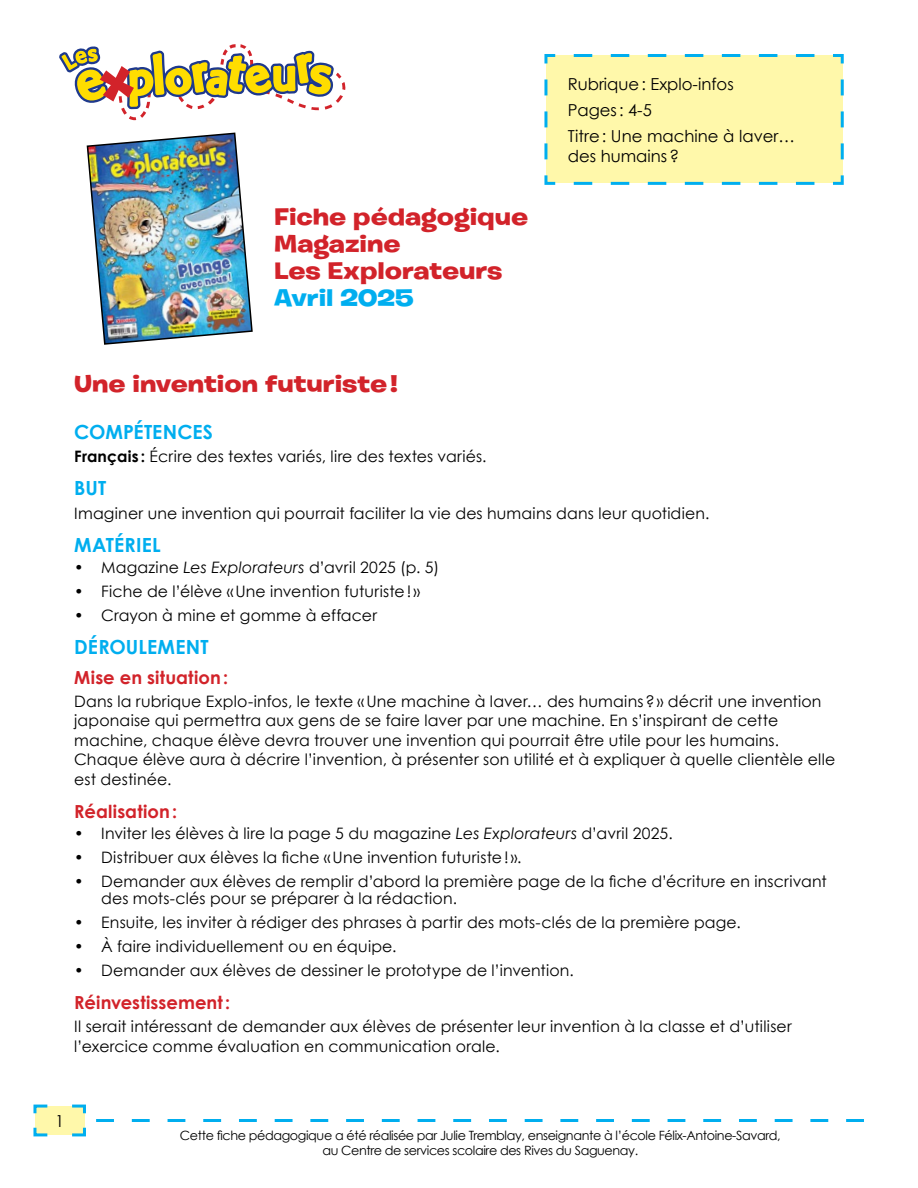
<style>
.page{position:relative;width:918px;height:1188px;background:#fff}
.page>*{position:absolute;margin:0;border:0;box-sizing:border-box;transform-origin:0 0}
.t1{font:700 24px/27px "Burbank Big Wide";color:#d2232a}
.t2{font:700 24px "Burbank Big Wide";color:#00aeef}
.t3{font:700 19.5px "Century Gothic";letter-spacing:.005em;color:#00aeef}
.t4{font:700 18px "Century Gothic";letter-spacing:.005em;color:#d2232a}
.t5{font:16.5px/26.2px "Century Gothic";color:#000}
.t6{font:15.75px/19.5px "Century Gothic";letter-spacing:.01em;color:#000}
.t7{font:12.75px/15px "Century Gothic";letter-spacing:-.03em;color:#000;text-align:center}
.s1{font-weight:700}
.s2{font-style:italic}
</style>
<div class="page">
<img style="left:59px;top:44px;width:287px;height:301px">
<svg style="left:33px;top:1104px;width:53px;height:33px;background:#dceebc"></svg>
<svg style="left:96px;top:1119px;width:768px;height:3px"></svg>
<div style="left:544px;top:54px;width:300px;height:131px;background:#fff8aa"></div>
<h1 class="t1" style="left:274px;top:204px;width:256px">Fiche pédagogique<br>Magazine<br>Les Explorateurs</h1>
<h1 class="t2" style="left:274px;top:283px;width:141px">Avril 2025</h1>
<p class="t5" style="left:568px;top:70px;width:229px">Rubrique: Explo-infos<br>Pages: 4-5<br>Titre: Une machine à laver…</p>
<p class="t5" style="left:568px;top:142px;width:113px">des humains?</p>
<h1 class="t1" style="left:74px;top:371px;width:325px">Une invention futuriste!</h1>
<p class="t3" style="left:74px;top:420px;width:140px">COMPÉTENCES</p>
<p class="t6" style="left:74px;top:447px;width:414px"><span class="s1">Français :</span> Écrire des textes variés, lire des textes variés.</p>
<p class="t3" style="left:74px;top:476px;width:34px">BUT</p>
<p class="t6" style="left:74px;top:503px;width:637px">Imaginer une invention qui pourrait faciliter la vie des humains dans leur quotidien.</p>
<p class="t3" style="left:74px;top:532px;width:88px">MATÉRIEL</p>
<p class="t6" style="left:74px;top:557px;width:366px">• Magazine <span class="s2">Les Explorateurs</span> d’avril 2025 (p. 5)</p>
<p class="t6" style="left:74px;top:581px;width:347px">• Fiche de l’élève «Une invention futuriste! »</p>
<p class="t6" style="left:74px;top:605px;width:304px">• Crayon à mine et gomme à effacer</p>
<p class="t3" style="left:74px;top:634px;width:136px">DÉROULEMENT</p>
<p class="t4" style="left:74px;top:666px;width:155px">Mise en situation:</p>
<p class="t6" style="left:74px;top:691px;width:763px">Dans la rubrique Explo-infos, le texte «Une machine à laver… des humains?» décrit une invention japonaise qui permettra aux gens de se faire laver par une machine. En s’inspirant de cette machine, chaque élève devra trouver une invention qui pourrait être utile pour les humains.<br>Chaque élève aura à décrire l’invention, à présenter son utilité et à expliquer à quelle clientèle elle est destinée.</p>
<p class="t4" style="left:74px;top:800px;width:104px">Réalisation:</p>
<p class="t6" style="left:74px;top:823px;width:600px">• Inviter les élèves à lire la page 5 du magazine <span class="s2">Les Explorateurs</span> d’avril 2025.</p>
<p class="t6" style="left:74px;top:847px;width:449px">• Distribuer aux élèves la fiche «Une invention futuriste! ».</p>
<p class="t6" style="left:101px;top:872px;width:727px;line-height:17.2px;text-indent:-27px">• Demander aux élèves de remplir d’abord la première page de la fiche d’écriture en inscrivant des mots-clés pour se préparer à la rédaction.</p>
<p class="t6" style="left:74px;top:912px;width:668px">• Ensuite, les inviter à rédiger des phrases à partir des mots-clés de la première page.</p>
<p class="t6" style="left:74px;top:936px;width:324px">• À faire individuellement ou en équipe.</p>
<p class="t6" style="left:74px;top:960px;width:501px">• Demander aux élèves de dessiner le prototype de l’invention.</p>
<p class="t4" style="left:74px;top:991px;width:157px">Réinvestissement:</p>
<p class="t6" style="left:74px;top:1017px;width:719px">Il serait intéressant de demander aux élèves de présenter leur invention à la classe et d’utiliser l’exercice comme évaluation en communication orale.</p>
<p class="t5" style="left:55px;top:1107px;width:11px">1</p>
<p class="t7" style="left:180px;top:1128px;width:602px">Cette fiche pédagogique a été réalisée par Julie Tremblay, enseignante à l’école Félix-Antoine-Savard, au Centre de services scolaire des Rives du Saguenay.</p>
</div>
